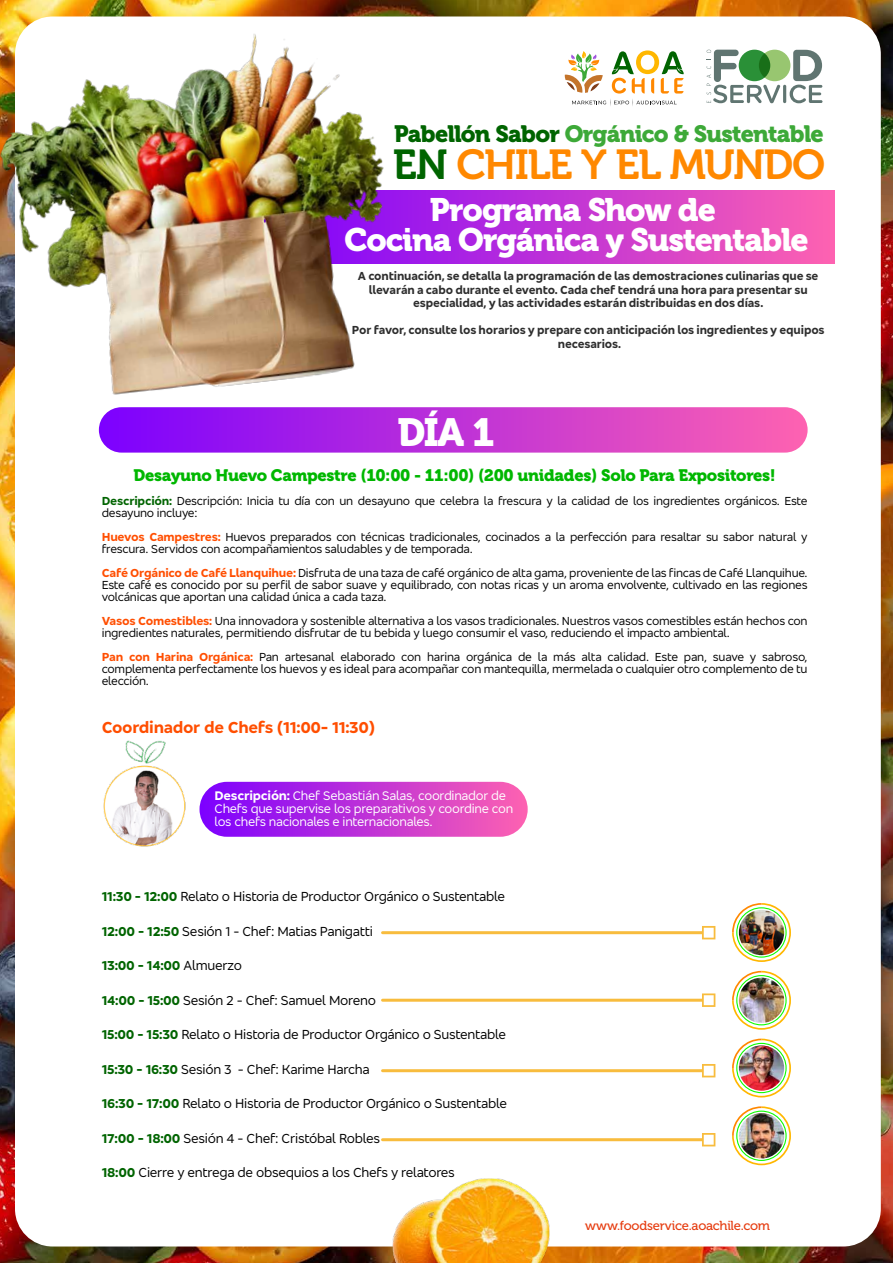
<style>
.page{position:relative;width:893px;height:1263px;background:#fff}
.page>*{position:absolute;margin:0;border:0;box-sizing:border-box;transform-origin:0 0}
.t1{font:41.7px "Museo 700";letter-spacing:-.04em;color:#f80}
.t2{font:39px "Museo 900";color:#fff}
.t3{font:32.25px/30.3px "Museo 900";letter-spacing:-.035em;color:#fff;text-align:center}
.t4{font:23.4px "Museo 900";letter-spacing:-.035em;color:#3da938}
.t5{font:16.5px "Museo 900";letter-spacing:-.02em;color:#00b700}
.t6{font:700 16.5px "Bradesco Sans";letter-spacing:-.02em;color:#ff4e00}
.t7{font:13.5px "Bradesco Sans";letter-spacing:-.02em;color:#000}
.t8{font:700 13.5px "Bradesco Sans";letter-spacing:-.02em;color:#006400}
.t9{font:13.05px "Museo 500";letter-spacing:-.02em;color:#e63d11}
.t10{font:12.9px/12.9px "Bradesco Sans";letter-spacing:-.02em;color:#fff}
.t11{font:12px/12px "Bradesco Sans";letter-spacing:-.02em;color:#000}
.t12{font:700 12px/13.5px "Bradesco Sans";letter-spacing:-.01em;color:#2d2d2d;text-align:center}
.s1{color:#006400}
.s2{font-weight:700;color:#006400}
.s3{font-weight:700;color:#ff4e00}
.s4{font-weight:700}
.s5{font-weight:400;color:#000}
</style>
<div class="page">
<img style="left:0;top:0;width:893px;height:1263px">
<div style="left:15px;top:16px;width:866px;height:1230px;background:#fff;border-radius:38px"></div>
<svg style="left:599px;top:191px;width:235px;height:73px;background:#e34dc0"></svg>
<svg style="left:599px;top:50px;width:85px;height:56px"></svg>
<div style="left:759px;top:50px;width:31px;height:31px;background:#98c670;border-radius:50%"></div>
<hr style="left:783px;top:85px;width:3px;height:18px;background:#607571;border-radius:2px">
<svg style="left:707px;top:50px;width:73px;height:53px"></svg>
<svg style="left:790px;top:50px;width:32px;height:53px"></svg>
<img style="left:359px;top:1178px;width:226px;height:85px">
<img style="left:0;top:0;width:599px;height:476px">
<div style="left:99px;top:407px;width:709px;height:46px;background:linear-gradient(to right,#7c00ff,#fe63b1);border-radius:23px"></div>
<img style="left:103px;top:740px;width:83px;height:107px">
<img style="left:732px;top:903px;width:59px;height:59px">
<img style="left:732px;top:971px;width:59px;height:59px">
<svg style="left:732px;top:1038px;width:59px;height:59px"></svg>
<img style="left:739px;top:1045px;width:45px;height:46px;border-radius:23px">
<svg style="left:732px;top:1106px;width:59px;height:59px"></svg>
<img style="left:739px;top:1113px;width:45px;height:45px;border-radius:23px">
<hr style="left:383px;top:931px;width:326px;height:3px;background:#f8bc3d">
<svg style="left:702px;top:926px;width:13px;height:13px"></svg>
<hr style="left:383px;top:999px;width:326px;height:3px;background:#f8bc3d">
<svg style="left:702px;top:993px;width:13px;height:14px"></svg>
<hr style="left:383px;top:1069px;width:326px;height:3px;background:#f8bc3d">
<svg style="left:702px;top:1064px;width:13px;height:13px"></svg>
<hr style="left:383px;top:1138px;width:326px;height:3px;background:#f8bc3d">
<svg style="left:702px;top:1133px;width:13px;height:13px"></svg>
<div style="left:199px;top:782px;width:329px;height:55px;background:linear-gradient(to right,#7d02ff,#fd62b1);border-radius:27px"></div>
<h3 class="t4" style="left:394px;top:121px;width:431px"><span class="s1">Pabellón Sabor</span> Orgánico &amp; Sustentable</h3>
<h1 class="t1" style="left:393px;top:141px;width:434px"><span class="s1">EN</span> CHILE Y EL MUNDO</h1>
<h3 class="t3" style="left:345px;top:194px;width:466px">Programa Show de<br>Cocina Orgánica y Sustentable</h3>
<p class="t12" style="left:358px;top:269px;width:462px">A continuación, se detalla la programación de las demostraciones culinarias que se llevarán a cabo durante el evento. Cada chef tendrá una hora para presentar su especialidad, y las actividades estarán distribuidas en dos días.</p>
<p class="t12" style="left:352px;top:323px;width:474px">Por favor, consulte los horarios y prepare con anticipación los ingredientes y equipos necesarios.</p>
<h2 class="t2" style="left:397px;top:410px;width:99px">DÍA 1</h2>
<h3 class="t5" style="left:133px;top:466px;width:644px">Desayuno Huevo Campestre (10:00 - 11:00) (200 unidades) Solo Para Expositores!</h3>
<p class="t11" style="left:102px;top:495px;width:707px"><span class="s2">Descripción:</span> Descripción: Inicia tu día con un desayuno que celebra la frescura y la calidad de los ingredientes orgánicos. Este desayuno incluye:</p>
<p class="t11" style="left:102px;top:531px;width:707px"><span class="s3">Huevos Campestres:</span> Huevos preparados con técnicas tradicionales, cocinados a la perfección para resaltar su sabor natural y frescura. Servidos con acompañamientos saludables y de temporada.</p>
<p class="t11" style="left:102px;top:567px;width:707px;text-align:justify"><span class="s3">Café Orgánico de Café Llanquihue:</span> Disfruta de una taza de café orgánico de alta gama, proveniente de las fincas de Café Llanquihue.<br>Este café es conocido por su perfil de sabor suave y equilibrado, con notas ricas y un aroma envolvente, cultivado en las regiones volcánicas que aportan una calidad única a cada taza.</p>
<p class="t11" style="left:102px;top:615px;width:707px"><span class="s3">Vasos Comestibles:</span> Una innovadora y sostenible alternativa a los vasos tradicionales. Nuestros vasos comestibles están hechos con ingredientes naturales, permitiendo disfrutar de tu bebida y luego consumir el vaso, reduciendo el impacto ambiental.</p>
<p class="t11" style="left:102px;top:651px;width:707px;text-align:justify"><span class="s3">Pan con Harina Orgánica:</span> Pan artesanal elaborado con harina orgánica de la más alta calidad. Este pan, suave y sabroso, complementa perfectamente los huevos y es ideal para acompañar con mantequilla, mermelada o cualquier otro complemento de tu elección.</p>
<h3 class="t6" style="left:102px;top:717px;width:275px">Coordinador de Chefs (11:00- 11:30)</h3>
<p class="t10" style="left:215px;top:789px;width:300px"><span class="s4">Descripción:</span> Chef Sebastián Salas, coordinador de<br>Chefs que supervise los preparativos y coordine con los chefs nacionales e internacionales.</p>
<p class="t7" style="left:102px;top:888px;width:405px"><span class="s2">11:30 - 12:00</span> Relato o Historia de Productor Orgánico o Sustentable</p>
<p class="t7" style="left:102px;top:922px;width:273px"><span class="s2">12:00 - 12:50</span> Sesión 1 - Chef: Matias Panigatti</p>
<p class="t8" style="left:102px;top:957px;width:142px">13:00 - 14:00 <span class="s5">Almuerzo</span></p>
<p class="t7" style="left:102px;top:991px;width:276px"><span class="s2">14:00 - 15:00</span> Sesión 2 - Chef: Samuel Moreno</p>
<p class="t7" style="left:102px;top:1026px;width:406px"><span class="s2">15:00 - 15:30</span> Relato o Historia de Productor Orgánico o Sustentable</p>
<p class="t7" style="left:102px;top:1060px;width:269px"><span class="s2">15:30 - 16:30</span> Sesión 3 - Chef: Karime Harcha</p>
<p class="t7" style="left:102px;top:1095px;width:407px"><span class="s2">16:30 - 17:00</span> Relato o Historia de Productor Orgánico o Sustentable</p>
<p class="t7" style="left:102px;top:1129px;width:280px"><span class="s2">17:00 - 18:00</span> Sesión 4 - Chef: Cristóbal Robles</p>
<p class="t7" style="left:102px;top:1164px;width:355px"><span class="s2">18:00</span> Cierre y entrega de obsequios a los Chefs y relatores</p>
<p class="t9" style="left:585px;top:1218px;width:186px">www.foodservice.aoachile.com</p>
</div>
